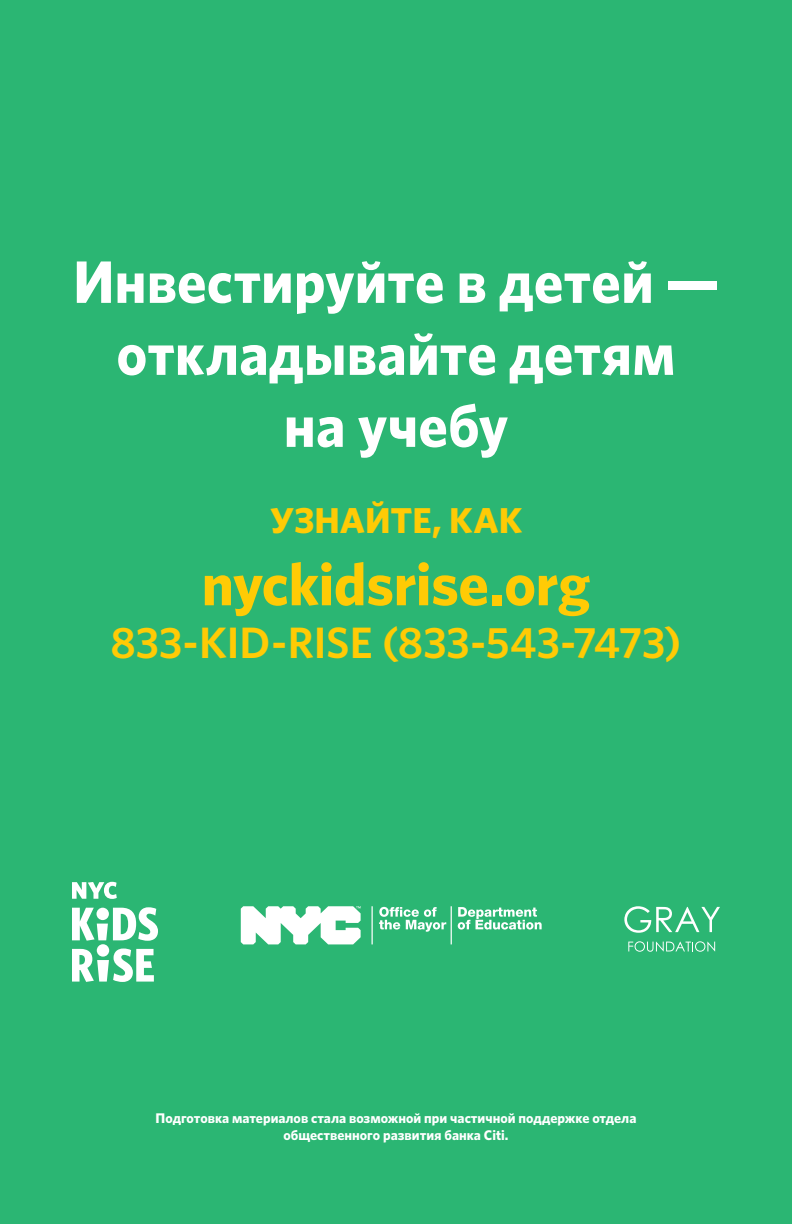
<style>
.page{position:relative;width:792px;height:1224px;background:#2bb673}
.page>*{position:absolute;margin:0;border:0;box-sizing:border-box;transform-origin:0 0}
.t1{font:700 60px/72px "Whitney";letter-spacing:.005em;color:#fff;text-align:center}
.t2{font:700 60px "Whitney";letter-spacing:-.005em;color:#ffcb05}
.t3{font:600 44px "Whitney";color:#ffcb05}
.t4{font:700 36px "Whitney";color:#ffcb05}
.t5{font:700 14px/16.8px "Whitney";color:#fff;text-align:center}
</style>
<div class="page">
<svg style="left:72px;top:907px;width:86px;height:34px"></svg>
<div style="left:97px;top:908px;width:12px;height:12px;background:#fff;border-radius:50%"></div>
<svg style="left:72px;top:882px;width:45px;height:17px"></svg>
<svg style="left:72px;top:949px;width:82px;height:33px"></svg>
<div style="left:97px;top:944px;width:12px;height:13px;background:#fff;border-radius:50%"></div>
<svg style="left:624px;top:906px;width:96px;height:27px"></svg>
<svg style="left:628px;top:941px;width:87px;height:11px"></svg>
<svg style="left:241px;top:906px;width:301px;height:38px"></svg>
<h1 class="t1" style="left:73px;top:245px;width:647px">Инвестируйте в детей — откладывайте детям<br>на учебу</h1>
<h3 class="t4" style="left:270px;top:497px;width:254px">УЗНАЙТЕ, КАК</h3>
<h1 class="t2" style="left:202px;top:544px;width:390px">nyckidsrise.org</h1>
<h2 class="t3" style="left:111px;top:613px;width:572px">833-KID-RISE (833-543-7473)</h2>
<p class="t5" style="left:156px;top:1109px;width:482px">Подготовка материалов стала возможной при частичной поддержке отдела общественного развития банка Citi.</p>
</div>
